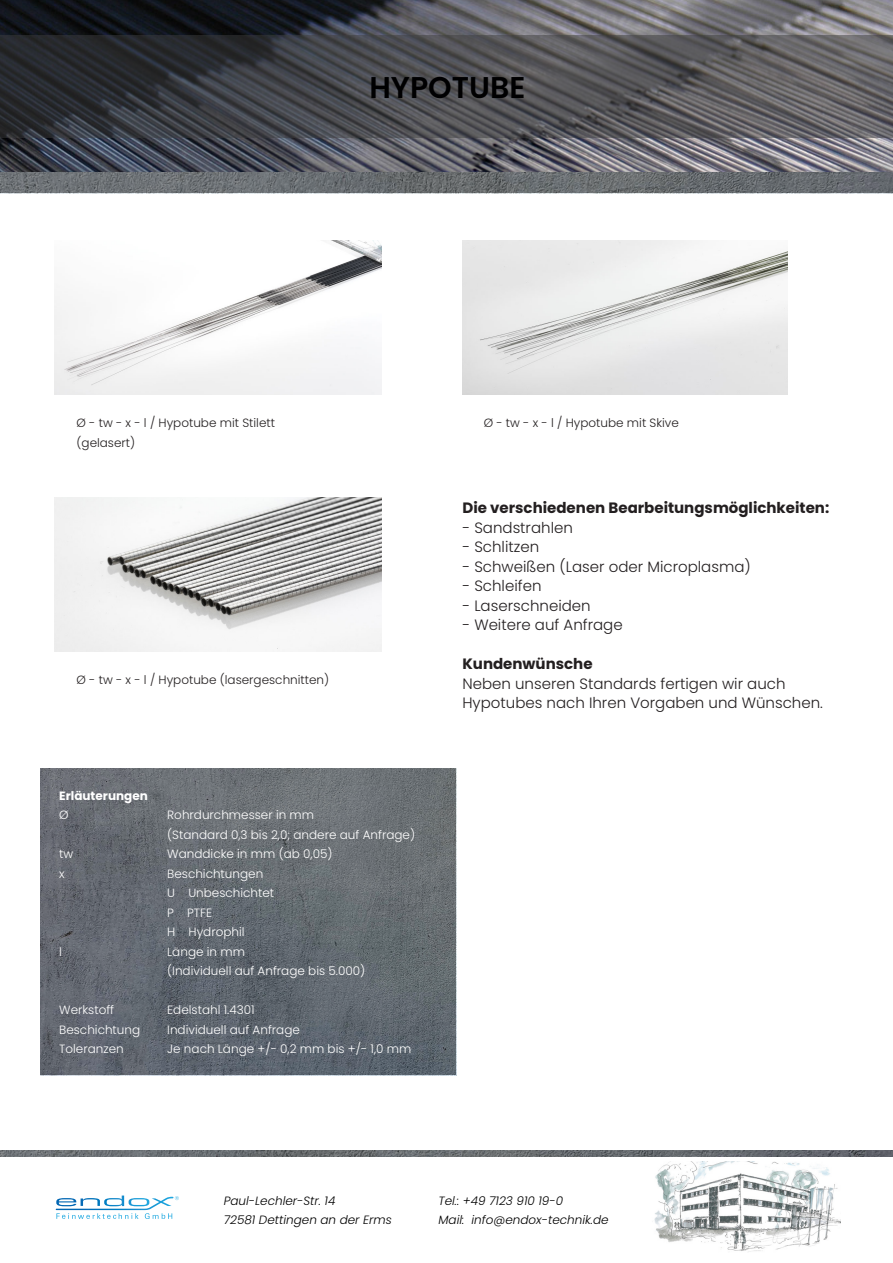
<style>
.page{position:relative;width:893px;height:1263px;background:#fff}
.page>*{position:absolute;margin:0;border:0;box-sizing:border-box;transform-origin:0 0}
.t1{font:600 30px "Poppins";color:#000001}
.t2{font:300 15px "Poppins";color:#231f20}
.t3{font:700 15px "Poppins";color:#231f20}
.t4{font:300 12px "Poppins";color:#fff}
.t5{font:300 12px "Poppins";color:#231f20}
.t6{font:italic 300 12px "Poppins";color:#000001}
.t7{font:700 12px "Poppins";color:#fff}
</style>
<div class="page">
<img style="left:41px;top:769px;width:415px;height:306px">
<img style="left:0;top:0;width:893px;height:172px">
<svg style="left:0;top:36px;width:893px;height:102px;background:#4b4b4f"></svg>
<img style="left:654px;top:1161px;width:187px;height:91px">
<svg style="left:56px;top:1195px;width:123px;height:24px"></svg>
<img style="left:54px;top:241px;width:327px;height:154px">
<img style="left:462px;top:241px;width:326px;height:154px">
<img style="left:54px;top:498px;width:327px;height:153px">
<img style="left:0;top:1151px;width:893px;height:6px">
<svg style="left:0;top:172px;width:893px;height:21px;background:#696d70"></svg>
<p class="t1" style="left:369px;top:70px;width:157px">HYPOTUBE</p>
<p class="t5" style="left:77px;top:416px;width:200px">Ø - tw - x - l / Hypotube mit Stilett</p>
<p class="t5" style="left:77px;top:436px;width:60px">(gelasert)</p>
<p class="t5" style="left:77px;top:673px;width:254px">Ø - tw - x - l / Hypotube (lasergeschnitten)</p>
<p class="t5" style="left:484px;top:416px;width:197px">Ø - tw - x - l / Hypotube mit Skive</p>
<p class="t3" style="left:462px;top:499px;width:368px">Die verschiedenen Bearbeitungsmöglichkeiten:</p>
<p class="t2" style="left:462px;top:519px;width:112px">- Sandstrahlen</p>
<p class="t2" style="left:462px;top:538px;width:78px">- Schlitzen</p>
<p class="t2" style="left:462px;top:558px;width:290px">- Schweißen (Laser oder Microplasma)</p>
<p class="t2" style="left:462px;top:577px;width:81px">- Schleifen</p>
<p class="t2" style="left:462px;top:597px;width:130px">- Laserschneiden</p>
<p class="t2" style="left:462px;top:616px;width:162px">- Weitere auf Anfrage</p>
<p class="t3" style="left:462px;top:655px;width:132px">Kundenwünsche</p>
<p class="t2" style="left:462px;top:675px;width:325px">Neben unseren Standards fertigen wir auch</p>
<p class="t2" style="left:462px;top:694px;width:362px">Hypotubes nach Ihren Vorgaben und Wünschen.</p>
<p class="t7" style="left:59px;top:789px;width:90px">Erläuterungen</p>
<p class="t4" style="left:59px;top:808px;width:11px">Ø</p>
<p class="t4" style="left:167px;top:808px;width:148px">Rohrdurchmesser in mm</p>
<p class="t4" style="left:167px;top:828px;width:249px">(Standard 0,3 bis 2,0; andere auf Anfrage)</p>
<p class="t4" style="left:59px;top:847px;width:16px">tw</p>
<p class="t4" style="left:167px;top:847px;width:167px">Wanddicke in mm (ab 0,05)</p>
<p class="t4" style="left:59px;top:867px;width:7px">x</p>
<p class="t4" style="left:167px;top:867px;width:98px">Beschichtungen</p>
<p class="t4" style="left:167px;top:886px;width:108px">U Unbeschichtet</p>
<p class="t4" style="left:167px;top:906px;width:46px">P PTFE</p>
<p class="t4" style="left:167px;top:925px;width:79px">H Hydrophil</p>
<p class="t4" style="left:59px;top:945px;width:4px">l</p>
<p class="t4" style="left:167px;top:945px;width:79px">Länge in mm</p>
<p class="t4" style="left:167px;top:964px;width:200px">(Individuell auf Anfrage bis 5.000)</p>
<p class="t4" style="left:59px;top:1003px;width:56px">Werkstoff</p>
<p class="t4" style="left:167px;top:1003px;width:89px">Edelstahl 1.4301</p>
<p class="t4" style="left:59px;top:1023px;width:82px">Beschichtung</p>
<p class="t4" style="left:167px;top:1023px;width:134px">Individuell auf Anfrage</p>
<p class="t4" style="left:59px;top:1042px;width:66px">Toleranzen</p>
<p class="t4" style="left:167px;top:1042px;width:246px">Je nach Länge +/- 0,2 mm bis +/- 1,0 mm</p>
<p class="t6" style="left:224px;top:1194px;width:113px">Paul-Lechler-Str. 14</p>
<p class="t6" style="left:224px;top:1213px;width:170px">72581 Dettingen an der Erms</p>
<p class="t6" style="left:438px;top:1194px;width:126px">Tel.: +49 7123 910 19-0</p>
<p class="t6" style="left:438px;top:1213px;width:172px">Mail: info@endox-technik.de</p>
</div>
